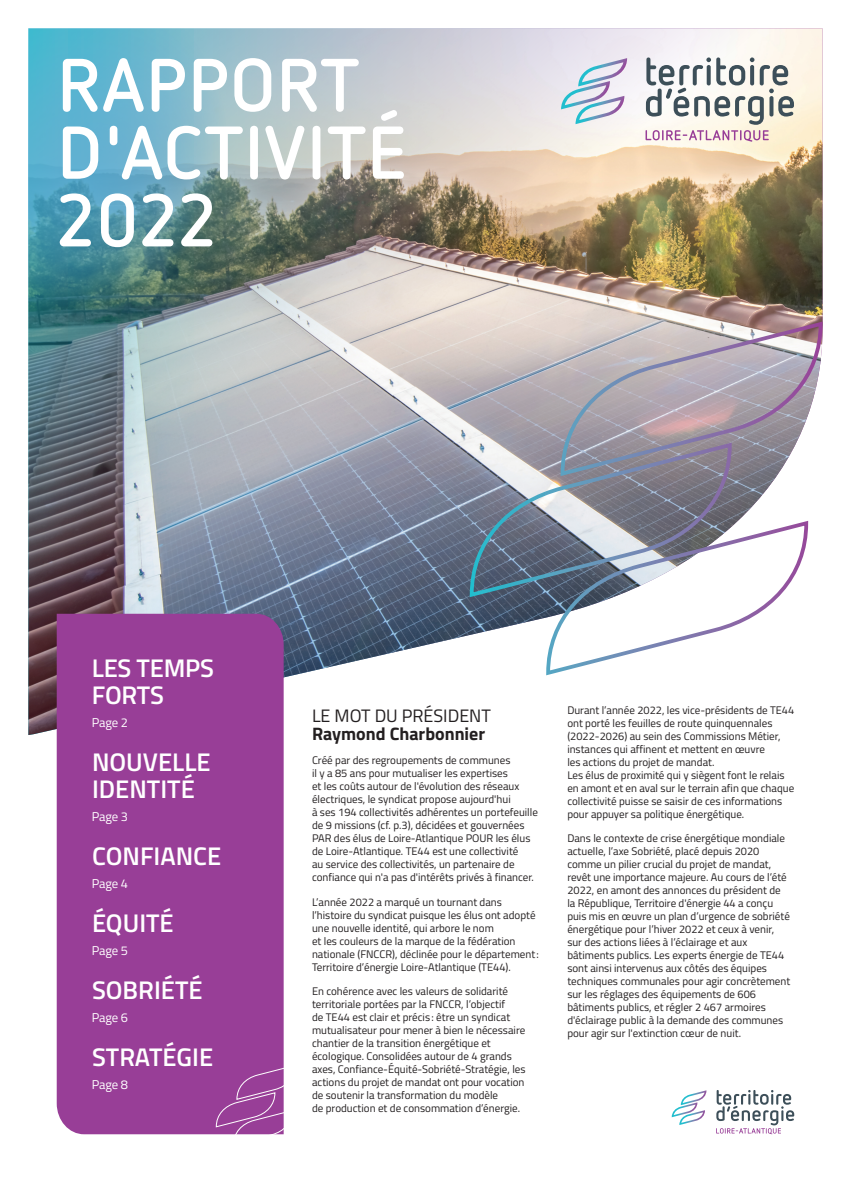
<style>
.page{position:relative;width:851px;height:1191px;background:#fff}
.page>*{position:absolute;margin:0;border:0;box-sizing:border-box;transform-origin:0 0}
.t1{font:700 74.5px/67.6px "Netto OT";letter-spacing:.01em;color:#fff}
.t2{font:600 25.5px/27px "Titillium Web";color:#fff}
.t3{font:700 18px "Titillium Web";color:#231f20}
.t4{font:18px "Titillium Web";color:#231f20}
.t5{font:12.8px "Titillium Web";letter-spacing:-.01em;color:#fff}
.t6{font:11px/13px "Titillium Web";color:#231f20}
</style>
<div class="page">
<img style="left:28px;top:28px;width:794px;height:707px">
<svg style="left:28px;top:28px;width:199px;height:284px;background:#5d9eaf"></svg>
<svg style="left:468px;top:320px;width:355px;height:356px"></svg>
<svg style="left:561px;top:58px;width:66px;height:66px"></svg>
<svg style="left:645px;top:57px;width:148px;height:85px"></svg>
<svg style="left:671px;top:1090px;width:35px;height:35px"></svg>
<svg style="left:716px;top:1090px;width:78px;height:44px"></svg>
<div style="left:57px;top:614px;width:226px;height:520px;background:#983e97"></div>
<svg style="left:215px;top:1064px;width:69px;height:71px;background:#a04d9f"></svg>
<h1 class="t1" style="left:57px;top:49px;width:352px">RAPPORT<br>D'ACTIVITÉ<br>2022</h1>
<h2 class="t2" style="left:92px;top:653px;width:123px">LES TEMPS<br>FORTS</h2>
<p class="t5" style="left:92px;top:713px;width:38px">Page 2</p>
<h2 class="t2" style="left:92px;top:747px;width:120px">NOUVELLE<br>IDENTITÉ</h2>
<p class="t5" style="left:92px;top:807px;width:38px">Page 3</p>
<h2 class="t2" style="left:92px;top:841px;width:131px">CONFIANCE</h2>
<p class="t5" style="left:92px;top:874px;width:38px">Page 4</p>
<h2 class="t2" style="left:92px;top:908px;width:83px">ÉQUITÉ</h2>
<p class="t5" style="left:92px;top:941px;width:38px">Page 5</p>
<h2 class="t2" style="left:92px;top:975px;width:112px">SOBRIÉTÉ</h2>
<p class="t5" style="left:92px;top:1008px;width:38px">Page 6</p>
<h2 class="t2" style="left:92px;top:1042px;width:123px">STRATÉGIE</h2>
<p class="t5" style="left:92px;top:1075px;width:38px">Page 8</p>
<h3 class="t4" style="left:312px;top:702px;width:180px">LE MOT DU PRÉSIDENT</h3>
<h3 class="t3" style="left:312px;top:719px;width:175px">Raymond Charbonnier</h3>
<p class="t6" style="left:312px;top:753px;width:227px">Créé par des regroupements de communes<br>il y a 85 ans pour mutualiser les expertises<br>et les coûts autour de l'évolution des réseaux électriques, le syndicat propose aujourd'hui<br>à ses 194 collectivités adhérentes un portefeuille de 9 missions (cf. p.3), décidées et gouvernées PAR des élus de Loire-Atlantique POUR les élus de Loire-Atlantique. TE44 est une collectivité<br>au service des collectivités, un partenaire de confiance qui n'a pas d'intérêts privés à financer.</p>
<p class="t6" style="left:312px;top:894px;width:228px">L’année 2022 a marqué un tournant dans l’histoire du syndicat puisque les élus ont adopté une nouvelle identité, qui arbore le nom<br>et les couleurs de la marque de la fédération nationale (FNCCR), déclinée pour le département:<br>Territoire d’énergie Loire-Atlantique (TE44).</p>
<p class="t6" style="left:312px;top:984px;width:215px">En cohérence avec les valeurs de solidarité territoriale portées par la FNCCR, l’objectif<br>de TE44 est clair et précis : être un syndicat mutualisateur pour mener à bien le nécessaire chantier de la transition énergétique et écologique. Consolidées autour de 4 grands axes, Confiance-Équité-Sobriété-Stratégie, les actions du projet de mandat ont pour vocation de soutenir la transformation du modèle<br>de production et de consommation d’énergie.</p>
<p class="t6" style="left:567px;top:703px;width:228px">Durant l’année 2022, les vice-présidents de TE44 ont porté les feuilles de route quinquennales (2022-2026) au sein des Commissions Métier, instances qui affinent et mettent en œuvre<br>les actions du projet de mandat.<br>Les élus de proximité qui y siègent font le relais en amont et en aval sur le terrain afin que chaque collectivité puisse se saisir de ces informations pour appuyer sa politique énergétique.</p>
<p class="t6" style="left:567px;top:831px;width:224px">Dans le contexte de crise énergétique mondiale actuelle, l’axe Sobriété, placé depuis 2020 comme un pilier crucial du projet de mandat, revêt une importance majeure. Au cours de l’été 2022, en amont des annonces du président de la République, Territoire d'énergie 44 a conçu puis mis en œuvre un plan d’urgence de sobriété énergétique pour l’hiver 2022 et ceux à venir, sur des actions liées à l’éclairage et aux bâtiments publics. Les experts énergie de TE44 sont ainsi intervenus aux côtés des équipes techniques communales pour agir concrètement sur les réglages des équipements de 606 bâtiments publics, et régler 2 467 armoires d'éclairage public à la demande des communes pour agir sur l'extinction cœur de nuit.</p>
</div>
